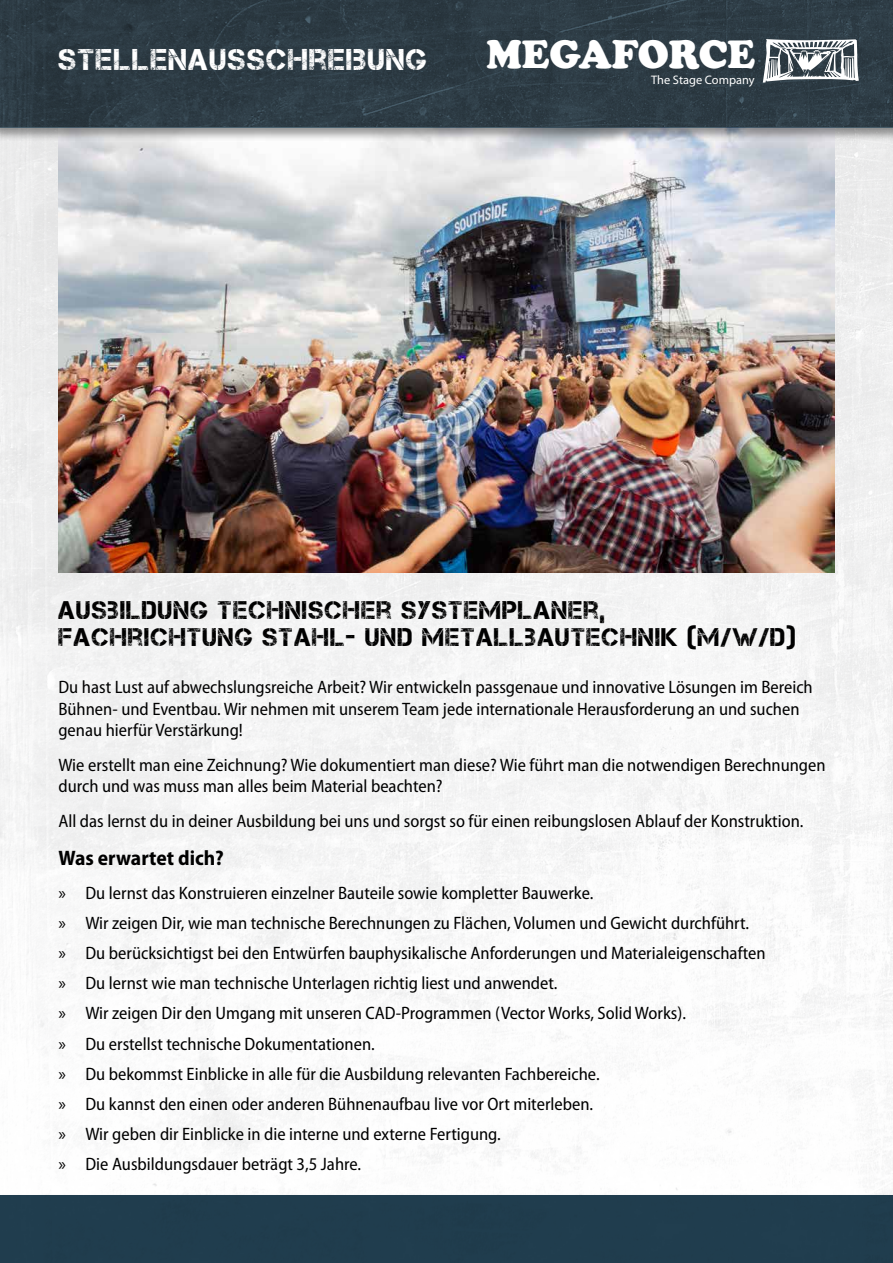
<style>
.page{position:relative;width:893px;height:1263px;background:#fff}
.page>*{position:absolute;margin:0;border:0;box-sizing:border-box;transform-origin:0 0}
.t1{font:900 40.95px "Cooper";color:#fff}
.t2{font:30px "Captureit";letter-spacing:.05em;color:#fff}
.t3{font:25.5px/27px "Captureit";letter-spacing:.05em;color:#000}
.t4{font:700 semi-condensed 21px "Myriad Pro";color:#000}
.t5{font:semi-condensed 18px/30.2px "Myriad Pro";color:#000}
.t6{font:12.45px "Myriad Pro";color:#fff}
.s1{font-stretch:normal}
</style>
<div class="page">
<div style="left:0;top:128px;width:893px;height:1135px;background:#f7f7f8"></div>
<div style="left:0;top:1195px;width:893px;height:68px;background:#213e4f"></div>
<img style="left:58px;top:142px;width:776px;height:430px">
<div style="left:0;top:0;width:893px;height:142px;background:#000;opacity:.5"></div>
<div style="left:0;top:0;width:893px;height:128px;background:#2d3c44"></div>
<svg style="left:763px;top:39px;width:96px;height:44px"></svg>
<h2 class="t2" style="left:58px;top:43px;width:370px">STELLENAUSSCHREIBUNG</h2>
<h1 class="t1" style="left:486px;top:31px;width:270px">MEGAFORCE</h1>
<p class="t6" style="left:651px;top:72px;width:105px">The Stage Company</p>
<h3 class="t3" style="left:58px;top:596px;width:738px">AUSBILDUNG TECHNISCHER SYSTEMPLANER,<br>FACHRICHTUNG STAHL- UND METALLBAUTECHNIK (M/W/D)</h3>
<p class="t5" style="left:58px;top:676px;width:756px;line-height:21.6px">Du hast Lust auf abwechslungsreiche Arbeit? Wir entwickeln passgenaue und innovative Lösungen im Bereich<br>Bühnen- und Eventbau. Wir nehmen mit unserem Team jede internationale Herausforderung an und suchen genau hierfür Verstärkung!</p>
<p class="t5" style="left:58px;top:754px;width:769px;line-height:21.6px">Wie erstellt man eine Zeichnung? Wie dokumentiert man diese? Wie führt man die notwendigen Berechnungen durch und was muss man alles beim Material beachten?</p>
<p class="t5" style="left:58px;top:805px;width:747px">All das lernst du in deiner Ausbildung bei uns und sorgst so für einen reibungslosen Ablauf der Konstruktion.</p>
<p class="t4" style="left:58px;top:844px;width:167px">Was erwartet dich?</p>
<p class="t5" style="left:58px;top:878px;width:709px"><span class="s1">»</span> Du lernst das Konstruieren einzelner Bauteile sowie kompletter Bauwerke.<br><span class="s1">»</span> Wir zeigen Dir, wie man technische Berechnungen zu Flächen, Volumen und Gewicht durchführt.<br><span class="s1">»</span> Du berücksichtigst bei den Entwürfen bauphysikalische Anforderungen und Materialeigenschaften <span class="s1">»</span> Du lernst wie man technische Unterlagen richtig liest und anwendet.<br><span class="s1">»</span> Wir zeigen Dir den Umgang mit unseren CAD-Programmen (Vector Works, Solid Works).<br><span class="s1">»</span> Du erstellst technische Dokumentationen.<br><span class="s1">»</span> Du bekommst Einblicke in alle für die Ausbildung relevanten Fachbereiche.<br><span class="s1">»</span> Du kannst den einen oder anderen Bühnenaufbau live vor Ort miterleben.<br><span class="s1">»</span> Wir geben dir Einblicke in die interne und externe Fertigung.<br><span class="s1">»</span> Die Ausbildungsdauer beträgt 3,5 Jahre.</p>
</div>
